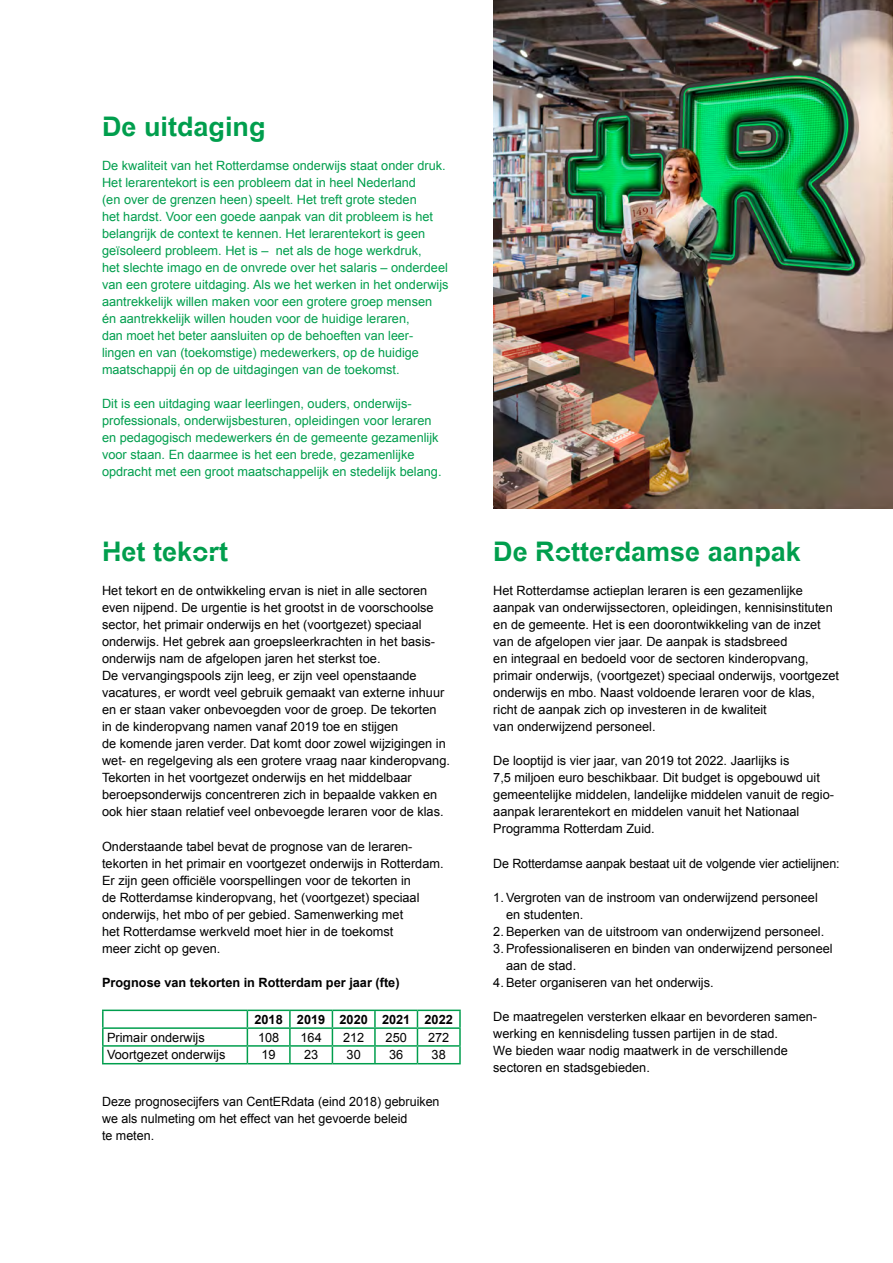
<style>
.page{position:relative;width:893px;height:1263px;background:#fff}
.page>*{position:absolute;margin:0;border:0;box-sizing:border-box;transform-origin:0 0}
.Alineakop{font:700 27px "Arialfor Rotterdam";color:#009e4d}
.Body{font:12.75px/17px "Arial";color:#000}
.Body-2{font:12.75px/17px "Arial";color:#009e4d}
.Tussenkop_zwart{font:700 12.75px "Arial";color:#000}
.Body-3{font:700 12.75px "Arial";color:#000}
</style>
<div class="page">
<hr style="left:102px;top:1009px;width:145px;height:2px;background:#009e4d">
<hr style="left:247px;top:1009px;width:43px;height:2px;background:#009e4d">
<hr style="left:290px;top:1009px;width:42px;height:2px;background:#009e4d">
<hr style="left:332px;top:1009px;width:43px;height:2px;background:#009e4d">
<hr style="left:375px;top:1009px;width:42px;height:2px;background:#009e4d">
<hr style="left:417px;top:1009px;width:44px;height:2px;background:#009e4d">
<hr style="left:102px;top:1027px;width:145px;height:2px;background:#009e4d">
<hr style="left:247px;top:1027px;width:43px;height:2px;background:#009e4d">
<hr style="left:290px;top:1027px;width:42px;height:2px;background:#009e4d">
<hr style="left:332px;top:1027px;width:43px;height:2px;background:#009e4d">
<hr style="left:375px;top:1027px;width:42px;height:2px;background:#009e4d">
<hr style="left:417px;top:1027px;width:44px;height:2px;background:#009e4d">
<hr style="left:102px;top:1045px;width:145px;height:2px;background:#009e4d">
<svg style="left:102px;top:1011px;width:2px;height:52px"></svg>
<hr style="left:247px;top:1045px;width:43px;height:2px;background:#009e4d">
<svg style="left:247px;top:1011px;width:1px;height:52px"></svg>
<hr style="left:290px;top:1045px;width:42px;height:2px;background:#009e4d">
<svg style="left:289px;top:1011px;width:2px;height:52px"></svg>
<hr style="left:332px;top:1045px;width:43px;height:2px;background:#009e4d">
<svg style="left:332px;top:1011px;width:1px;height:52px"></svg>
<hr style="left:375px;top:1045px;width:42px;height:2px;background:#009e4d">
<svg style="left:374px;top:1011px;width:2px;height:52px"></svg>
<hr style="left:417px;top:1045px;width:44px;height:2px;background:#009e4d">
<svg style="left:417px;top:1011px;width:1px;height:52px"></svg>
<svg style="left:459px;top:1011px;width:2px;height:52px"></svg>
<hr style="left:102px;top:1063px;width:145px;height:1px;background:#009e4d">
<hr style="left:247px;top:1063px;width:43px;height:1px;background:#009e4d">
<hr style="left:290px;top:1063px;width:42px;height:1px;background:#009e4d">
<hr style="left:332px;top:1063px;width:43px;height:1px;background:#009e4d">
<hr style="left:375px;top:1063px;width:42px;height:1px;background:#009e4d">
<hr style="left:417px;top:1063px;width:44px;height:1px;background:#009e4d">
<img style="left:493px;top:0;width:400px;height:509px">
<p class="Alineakop" style="left:102px;top:111px;width:165px">De uitdaging</p>
<p class="Body-2" style="left:102px;top:157px;width:345px">De kwaliteit van het Rotterdamse onderwijs staat onder druk.<br>Het lerarentekort is een probleem dat in heel Nederland</p>
<p class="Body-2" style="left:102px;top:191px;width:348px">(en over de grenzen heen) speelt. Het treft grote steden<br>het hardst. Voor een goede aanpak van dit probleem is het belangrijk de context te kennen. Het lerarentekort is geen geïsoleerd probleem. Het is – net als de hoge werkdruk,<br>het slechte imago en de onvrede over het salaris – onderdeel van een grotere uitdaging. Als we het werken in het onderwijs aantrekkelijk willen maken voor een grotere groep mensen</p>
<p class="Body-2" style="left:102px;top:310px;width:309px">én aantrekkelijk willen houden voor de huidige leraren,</p>
<p class="Body-2" style="left:102px;top:327px;width:318px">dan moet het beter aansluiten op de behoeften van leer&shy;lingen en van (toekomstige) medewerkers, op de huidige maatschappij én op de uitdagingen van de toekomst.</p>
<p class="Body-2" style="left:102px;top:395px;width:331px">Dit is een uitdaging waar leerlingen, ouders, onderwijs&shy;professionals, onderwijsbesturen, opleidingen voor leraren</p>
<p class="Body-2" style="left:102px;top:429px;width:341px">en pedagogisch medewerkers én de gemeente gezamenlijk voor staan. En daarmee is het een brede, gezamenlijke opdracht met een groot maatschappelijk en stedelijk belang.</p>
<p class="Alineakop" style="left:102px;top:537px;width:128px">Het tekort</p>
<p class="Body" style="left:102px;top:582px;width:349px">Het tekort en de ontwikkeling ervan is niet in alle sectoren even nijpend. De urgentie is het grootst in de voorschoolse sector, het primair onderwijs en het (voortgezet) speciaal onderwijs. Het gebrek aan groepsleerkrachten in het basis&shy;onderwijs nam de afgelopen jaren het sterkst toe.<br>De vervangingspools zijn leeg, er zijn veel openstaande vacatures, er wordt veel gebruik gemaakt van externe inhuur en er staan vaker onbevoegden voor de groep. De tekorten<br>in de kinderopvang namen vanaf 2019 toe en stijgen<br>de komende jaren verder. Dat komt door zowel wijzigingen in wet- en regelgeving als een grotere vraag naar kinderopvang.<br>Tekorten in het voortgezet onderwijs en het middelbaar beroepsonderwijs concentreren zich in bepaalde vakken en ook hier staan relatief veel onbevoegde leraren voor de klas.</p>
<p class="Body" style="left:102px;top:838px;width:343px">Onderstaande tabel bevat de prognose van de leraren&shy;tekorten in het primair en voortgezet onderwijs in Rotterdam.<br>Er zijn geen officiële voorspellingen voor de tekorten in<br>de Rotterdamse kinderopvang, het (voortgezet) speciaal onderwijs, het mbo of per gebied. Samenwerking met<br>het Rotterdamse werkveld moet hier in de toekomst<br>meer zicht op geven.</p>
<p class="Tussenkop_zwart" style="left:102px;top:974px;width:299px">Prognose van tekorten in Rotterdam per jaar (fte)</p>
<p class="Body-3" style="left:254px;top:1011px;width:30px">2018</p>
<p class="Body-3" style="left:297px;top:1011px;width:30px">2019</p>
<p class="Body-3" style="left:339px;top:1011px;width:30px">2020</p>
<p class="Body-3" style="left:382px;top:1011px;width:30px">2021</p>
<p class="Body-3" style="left:425px;top:1011px;width:30px">2022</p>
<p class="Body" style="left:107px;top:1029px;width:99px">Primair onderwijs</p>
<p class="Body" style="left:258px;top:1029px;width:23px">108</p>
<p class="Body" style="left:301px;top:1029px;width:23px">164</p>
<p class="Body" style="left:343px;top:1029px;width:23px">212</p>
<p class="Body" style="left:386px;top:1029px;width:23px">250</p>
<p class="Body" style="left:428px;top:1029px;width:23px">272</p>
<p class="Body" style="left:107px;top:1047px;width:120px">Voortgezet onderwijs</p>
<p class="Body" style="left:262px;top:1047px;width:16px">19</p>
<p class="Body" style="left:304px;top:1047px;width:16px">23</p>
<p class="Body" style="left:347px;top:1047px;width:16px">30</p>
<p class="Body" style="left:389px;top:1047px;width:16px">36</p>
<p class="Body" style="left:432px;top:1047px;width:16px">38</p>
<p class="Body" style="left:102px;top:1093px;width:339px">Deze prognosecijfers van CentERdata (eind 2018) gebruiken we als nulmeting om het effect van het gevoerde beleid<br>te meten.</p>
<p class="Alineakop" style="left:493px;top:537px;width:309px">De Rotterdamse aanpak</p>
<p class="Body" style="left:493px;top:582px;width:347px">Het Rotterdamse actieplan leraren is een gezamenlijke aanpak van onderwijssectoren, opleidingen, kennisinstituten en de gemeente. Het is een doorontwikkeling van de inzet van de afgelopen vier jaar. De aanpak is stadsbreed<br>en integraal en bedoeld voor de sectoren kinderopvang, primair onderwijs, (voortgezet) speciaal onderwijs, voortgezet onderwijs en mbo. Naast voldoende leraren voor de klas, richt de aanpak zich op investeren in de kwaliteit<br>van onderwijzend personeel.</p>
<p class="Body" style="left:493px;top:753px;width:342px">De looptijd is vier jaar, van 2019 tot 2022. Jaarlijks is<br>7,5 miljoen euro beschikbaar. Dit budget is opgebouwd uit gemeentelijke middelen, landelijke middelen vanuit de regio&shy;aanpak lerarentekort en middelen vanuit het Nationaal Programma Rotterdam Zuid.</p>
<p class="Body" style="left:493px;top:855px;width:348px">De Rotterdamse aanpak bestaat uit de volgende vier actielijnen:</p>
<p class="Body" style="left:506px;top:889px;width:313px;text-indent:-13px">1. Vergroten van de instroom van onderwijzend personeel en studenten.</p>
<p class="Body" style="left:493px;top:923px;width:332px">2. Beperken van de uitstroom van onderwijzend personeel.</p>
<p class="Body" style="left:506px;top:940px;width:328px;text-indent:-13px">3. Professionaliseren en binden van onderwijzend personeel aan de stad.</p>
<p class="Body" style="left:493px;top:974px;width:222px">4. Beter organiseren van het onderwijs.</p>
<p class="Body" style="left:493px;top:1008px;width:325px">De maatregelen versterken elkaar en bevorderen samen&shy;werking en kennisdeling tussen partijen in de stad.</p>
<p class="Body" style="left:493px;top:1042px;width:296px">We bieden waar nodig maatwerk in de verschillende sectoren en stadsgebieden.</p>
</div>
